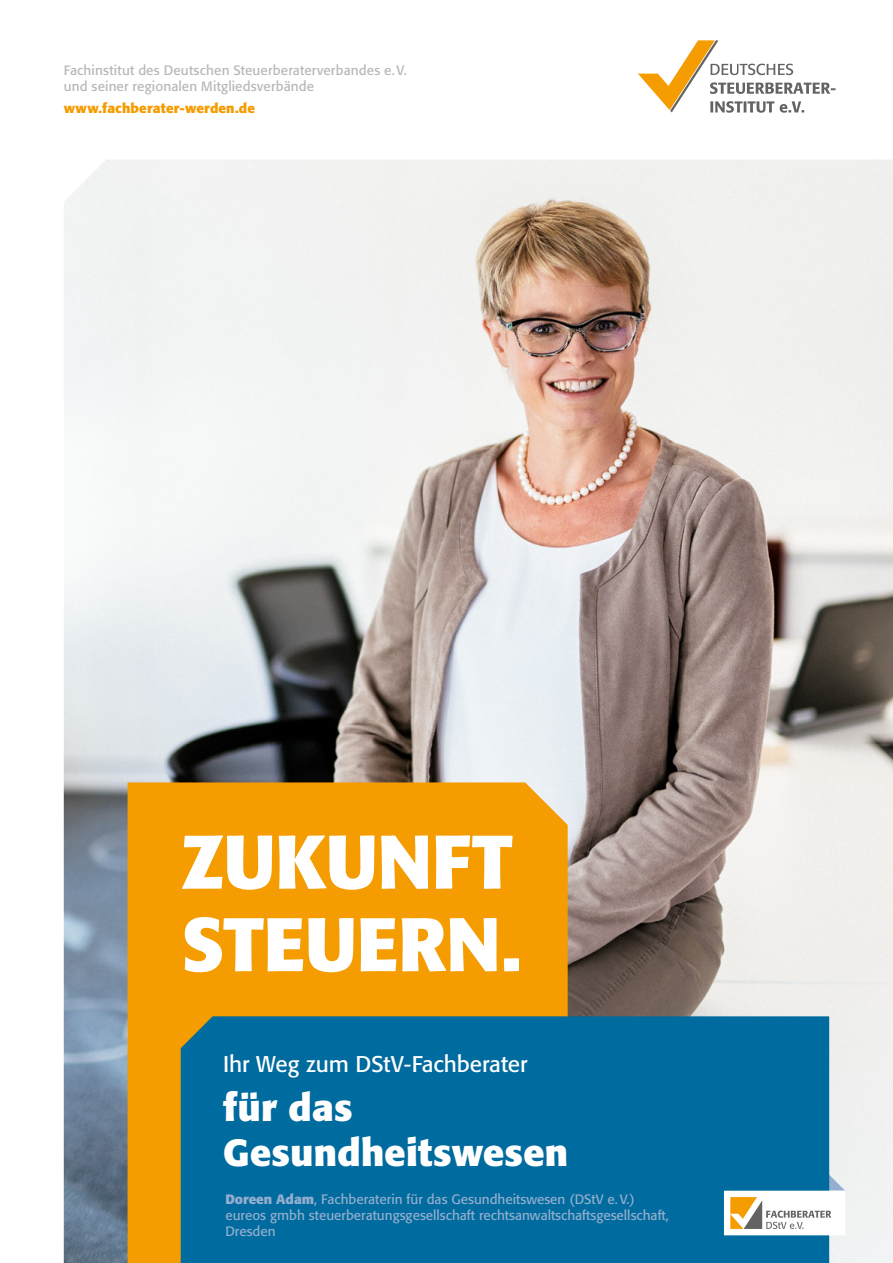
<style>
.page{position:relative;width:893px;height:1263px;background:#fff}
.page>*{position:absolute;margin:0;border:0;box-sizing:border-box;transform-origin:0 0}
.t1{font:700 75px/82.5px "Formata";letter-spacing:-.005em;color:#fff}
.t2{font:700 37.5px/45px "Formata";letter-spacing:.005em;color:#fff}
.t3{font:22.5px "Formata";letter-spacing:-.005em;color:#fff}
.t4{font:13.5px/16.2px "Formata";color:#93aece}
.t5{font:13.5px/16.2px "Formata";letter-spacing:.01em;color:#b6b7b8}
.t6{font:700 13.5px "Formata";letter-spacing:.015em;color:#f59c00}
.s1{font-weight:700}
</style>
<div class="page">
<svg style="left:638px;top:40px;width:198px;height:73px"></svg>
<img style="left:64px;top:159px;width:829px;height:1104px">
<div style="left:128px;top:782px;width:440px;height:481px;background:#f59c00"></div>
<div style="left:181px;top:1016px;width:648px;height:247px;background:#006b9e"></div>
<svg style="left:724px;top:1169px;width:121px;height:66px"></svg>
<p class="t5" style="left:64px;top:62px;width:345px">Fachinstitut des Deutschen Steuerberaterverbandes e.V. und seiner regionalen Mitgliedsverbände</p>
<p class="t6" style="left:64px;top:99px;width:193px">www.fachberater-werden.de</p>
<h1 class="t1" style="left:181px;top:820px;width:342px">ZUKUNFT<br>STEUERN.</h1>
<h3 class="t3" style="left:223px;top:1051px;width:306px">Ihr Weg zum DStV-Fachberater</h3>
<h2 class="t2" style="left:223px;top:1085px;width:347px">für das<br>Gesundheitswesen</h2>
<p class="t4" style="left:225px;top:1190px;width:445px"><span class="s1">Doreen Adam</span>, Fachberaterin für das Gesundheitswesen (DStV e.V.) eureos gmbh steuerberatungsgesellschaft rechtsanwaltschaftsgesellschaft,<br>Dresden</p>
</div>
